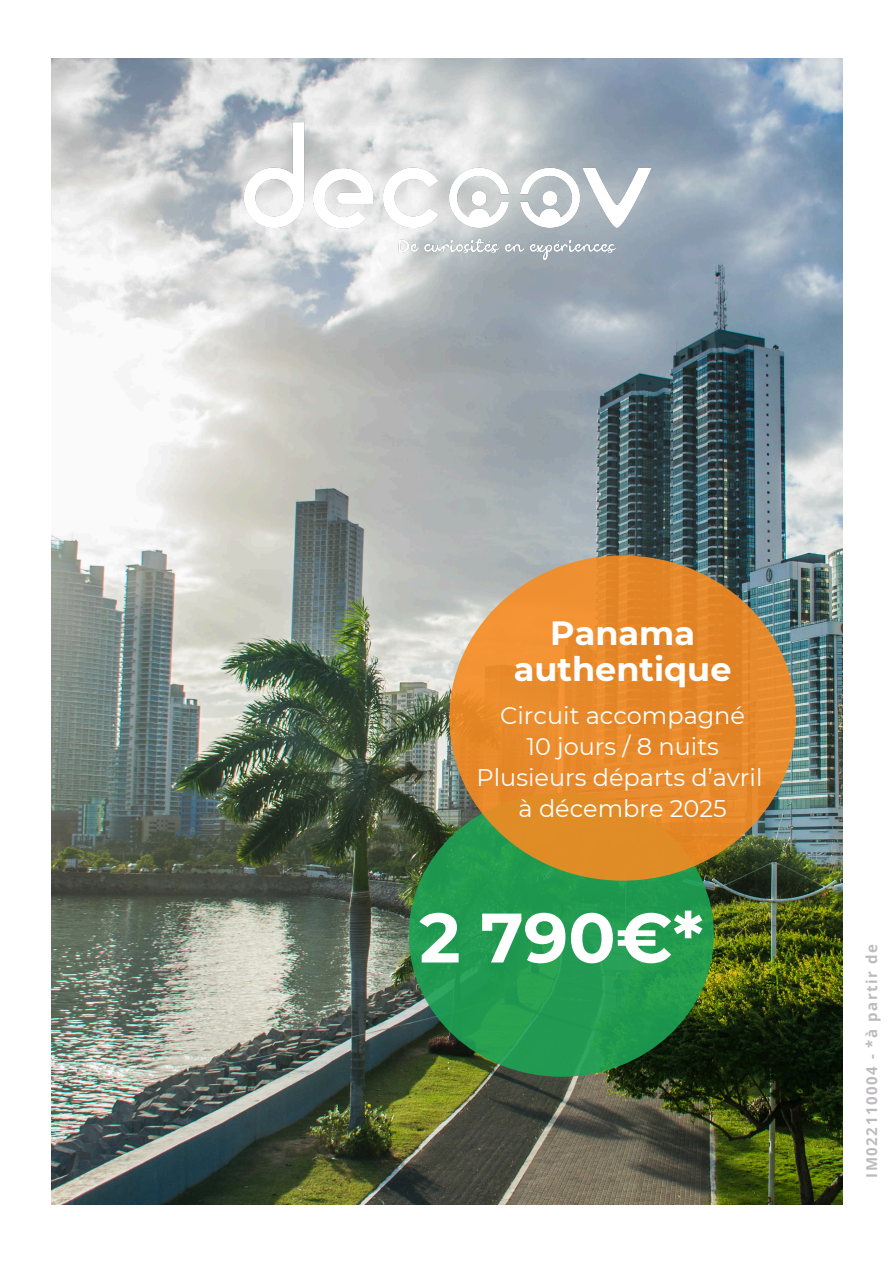
<style>
.page{position:relative;width:893px;height:1263px;background:#fff}
.page>*{position:absolute;margin:0;border:0;box-sizing:border-box;transform-origin:0 0}
.t1{font:700 69.9px "Montserrat";color:#fff}
.t2{font:700 33.53px/35.9px "Montserrat";color:#fff;text-align:center}
.t3{font:24px/30.9px "Montserrat";color:#fff;text-align:center}
.t4{font:700 15px "Open Sans";letter-spacing:.105em;color:#bdbbbe}
</style>
<div class="page">
<img style="left:51px;top:59px;width:791px;height:1145px">
<div style="left:409px;top:793px;width:305px;height:284px;background:#219a4f;border-radius:50%"></div>
<div style="left:449px;top:555px;width:347px;height:326px;background:linear-gradient(to right,#ea8d2d,#e4882a);border-radius:50%"></div>
<img style="left:221px;top:100px;width:451px;height:183px">
<h2 class="t2" style="left:514px;top:615px;width:219px">Panama authentique</h2>
<h3 class="t3" style="left:476px;top:700px;width:287px">Circuit accompagné<br>10 jours / 8 nuits<br>Plusieurs départs d’avril à décembre 2025</h3>
<h1 class="t1" style="left:419px;top:895px;width:285px">2 790€*</h1>
<p class="t4" style="left:861px;top:1178px;width:236px;rotate:-90deg">IM022110004 - *à partir de</p>
</div>
